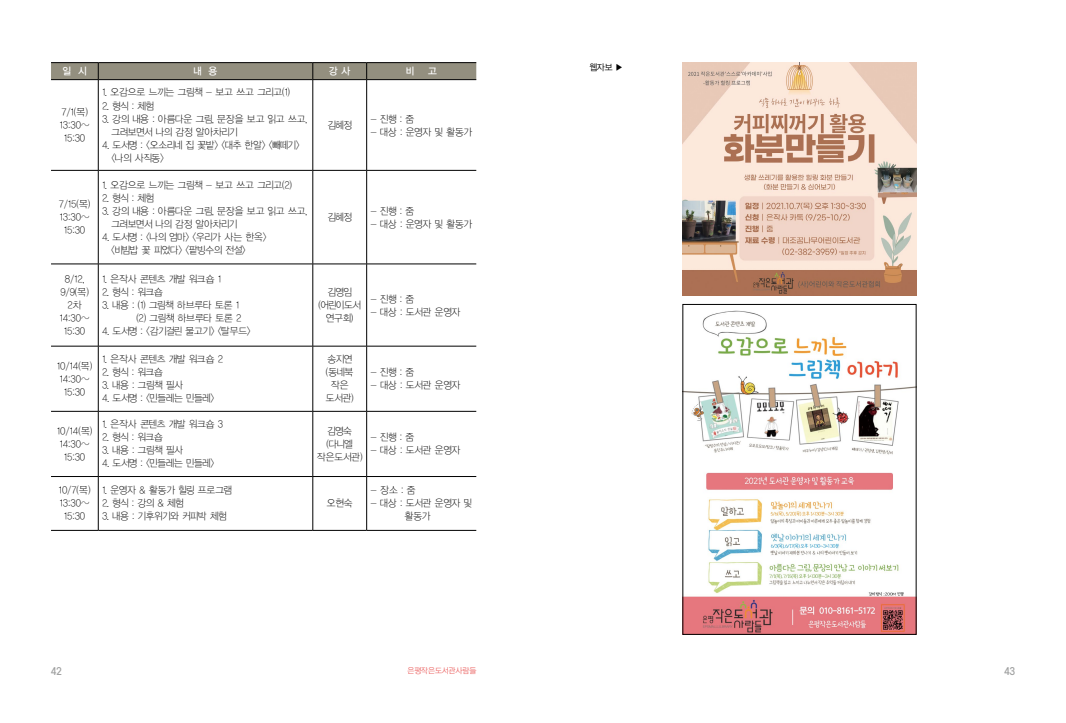
<style>
.page{position:relative;width:1066px;height:723px;background:#fff}
.page>*{position:absolute;margin:0;border:0;box-sizing:border-box;transform-origin:0 0}
.t1{font:10px/13px "YDIYGO310";letter-spacing:-.05em;color:#000;text-align:center;scale:.95 1}
.t2{font:10px/13px "YDIYGO310";letter-spacing:-.075em;color:#000;text-align:center;scale:.95 1}
.t3{font:10px/13px "YDIYGO310";letter-spacing:-.14em;color:#000;text-align:center;scale:.95 1}
.t4{font:10px "YDIYGO310";letter-spacing:-.03em;color:#000;scale:.95 1}
.t5{font:10px/13px "YDIYGO310";letter-spacing:-.07em;color:#000;text-align:center;scale:.95 1}
.t6{font:10px "YDIYGO330";color:#fff;scale:.95 1}
.t7{font:500 10px "S Core Dream 5";color:#9fa0a0;scale:.95 1}
.t8{font:9px "YDIYGO320";color:#000;scale:.95 1}
.t9{font:8px "YDIYGO320";letter-spacing:-.01em;color:#ec6867;scale:.95 1}
</style>
<div class="page">
<hr style="left:51px;top:62px;width:47px;height:1px;background:#000">
<hr style="left:98px;top:62px;width:215px;height:1px;background:#000">
<hr style="left:313px;top:62px;width:54px;height:1px;background:#000">
<hr style="left:367px;top:62px;width:109px;height:1px;background:#000">
<svg style="left:51px;top:63px;width:425px;height:16px;background:#908c7d"></svg>
<hr style="left:51px;top:79px;width:47px;height:1px;background:#000">
<hr style="left:98px;top:79px;width:215px;height:1px;background:#000">
<hr style="left:98px;top:80px;width:1px;height:90px;background:#000">
<hr style="left:313px;top:79px;width:54px;height:1px;background:#000">
<hr style="left:313px;top:80px;width:1px;height:90px;background:#000">
<hr style="left:367px;top:79px;width:109px;height:1px;background:#000">
<hr style="left:366px;top:80px;width:1px;height:90px;background:#000">
<hr style="left:51px;top:170px;width:47px;height:1px;background:#000">
<hr style="left:98px;top:170px;width:215px;height:1px;background:#000">
<hr style="left:98px;top:171px;width:1px;height:93px;background:#000">
<hr style="left:313px;top:170px;width:54px;height:1px;background:#000">
<hr style="left:313px;top:171px;width:1px;height:93px;background:#000">
<hr style="left:367px;top:170px;width:109px;height:1px;background:#000">
<hr style="left:366px;top:171px;width:1px;height:93px;background:#000">
<hr style="left:51px;top:264px;width:47px;height:1px;background:#000">
<hr style="left:98px;top:264px;width:215px;height:1px;background:#000">
<hr style="left:98px;top:264px;width:1px;height:82px;background:#000">
<hr style="left:313px;top:264px;width:54px;height:1px;background:#000">
<hr style="left:313px;top:264px;width:1px;height:82px;background:#000">
<hr style="left:367px;top:264px;width:109px;height:1px;background:#000">
<hr style="left:366px;top:264px;width:1px;height:82px;background:#000">
<hr style="left:51px;top:346px;width:47px;height:1px;background:#000">
<hr style="left:98px;top:346px;width:215px;height:1px;background:#000">
<hr style="left:98px;top:346px;width:1px;height:65px;background:#000">
<hr style="left:313px;top:346px;width:54px;height:1px;background:#000">
<hr style="left:313px;top:346px;width:1px;height:65px;background:#000">
<hr style="left:367px;top:346px;width:109px;height:1px;background:#000">
<hr style="left:366px;top:346px;width:1px;height:65px;background:#000">
<hr style="left:51px;top:411px;width:47px;height:1px;background:#000">
<hr style="left:98px;top:411px;width:215px;height:1px;background:#000">
<hr style="left:98px;top:411px;width:1px;height:65px;background:#000">
<hr style="left:313px;top:411px;width:54px;height:1px;background:#000">
<hr style="left:313px;top:411px;width:1px;height:65px;background:#000">
<hr style="left:367px;top:411px;width:109px;height:1px;background:#000">
<hr style="left:366px;top:411px;width:1px;height:65px;background:#000">
<hr style="left:51px;top:476px;width:47px;height:1px;background:#000">
<hr style="left:98px;top:476px;width:215px;height:1px;background:#000">
<hr style="left:98px;top:477px;width:1px;height:53px;background:#000">
<hr style="left:313px;top:476px;width:54px;height:1px;background:#000">
<hr style="left:313px;top:477px;width:1px;height:53px;background:#000">
<hr style="left:367px;top:476px;width:109px;height:1px;background:#000">
<hr style="left:366px;top:477px;width:1px;height:53px;background:#000">
<hr style="left:51px;top:530px;width:47px;height:1px;background:#000">
<hr style="left:98px;top:530px;width:215px;height:1px;background:#000">
<hr style="left:313px;top:530px;width:54px;height:1px;background:#000">
<hr style="left:367px;top:530px;width:109px;height:1px;background:#000">
<img style="left:684px;top:310px;width:230px;height:323px">
<div style="left:682px;top:304px;width:234px;height:331px;border:1px solid #000"></div>
<img style="left:683px;top:62px;width:233px;height:234px">
<p class="t6" style="left:63px;top:66px;width:27px">일 시</p>
<p class="t6" style="left:193px;top:66px;width:27px">내 용</p>
<p class="t6" style="left:329px;top:66px;width:24px">강 사</p>
<p class="t6" style="left:406px;top:66px;width:11px">비</p>
<p class="t6" style="left:428px;top:66px;width:11px">고</p>
<p class="t1" style="left:59px;top:106px;width:34px">7/1(목)<br>13:30~<br>15:30</p>
<p class="t1" style="left:102px;top:86px;width:200px">1. 오감으로 느끼는 그림책 - 보고 쓰고 그리고(1)</p>
<p class="t1" style="left:102px;top:99px;width:56px">2. 형식 : 체험</p>
<p class="t1" style="left:112px;top:112px;width:208px;text-align:left;text-indent:-9px">3. 강의 내용 : 아름다운 그림, 문장을 보고 읽고 쓰고, 그려보면서 나의 감정 알아차리기</p>
<p class="t1" style="left:111px;top:138px;width:199px;text-align:left;text-indent:-9px">4. 도서명 : &lt;오소리네 집 꽃밭&gt; &lt;대추 한알&gt; &lt;빼떼기&gt; &lt;나의 사직동&gt;</p>
<p class="t1" style="left:371px;top:112px;width:47px">- 진행 : 줌</p>
<p class="t1" style="left:371px;top:125px;width:108px">- 대상 : 운영자 및 활동가</p>
<p class="t1" style="left:327px;top:119px;width:28px">김혜정</p>
<p class="t1" style="left:59px;top:198px;width:35px">7/15(목)<br>13:30~<br>15:30</p>
<p class="t1" style="left:102px;top:178px;width:202px">1. 오감으로 느끼는 그림책 - 보고 쓰고 그리고(2)</p>
<p class="t1" style="left:102px;top:191px;width:56px">2. 형식 : 체험</p>
<p class="t1" style="left:111px;top:204px;width:208px;text-align:left;text-indent:-9px">3. 강의 내용 : 아름다운 그림, 문장을 보고 읽고 쓰고, 그려보면서 나의 감정 알아차리기</p>
<p class="t1" style="left:111px;top:230px;width:165px;text-align:left;text-indent:-9px">4. 도서명 : &lt;나의 엄마&gt; &lt;우리가 사는 한옥&gt; &lt;비빔밥 꽃 피었다&gt; &lt;팥빙수의 전설&gt;</p>
<p class="t2" style="left:59px;top:273px;width:34px">8/12,<br>9/9(목)<br>2차<br>14:30~<br>15:30</p>
<p class="t1" style="left:102px;top:273px;width:129px">1. 은작사 콘텐츠 개발 워크숍 1</p>
<p class="t1" style="left:102px;top:286px;width:66px">2. 형식 : 워크숍</p>
<p class="t1" style="left:102px;top:299px;width:148px;text-align:right">3. 내용 : (1) 그림책 하브루타 토론 1 (2) 그림책 하브루타 토론 2</p>
<p class="t4" style="left:102px;top:326px;width:158px">4. 도서명 : &lt;감기걸린 물고기&gt; &lt;탈무드&gt;</p>
<p class="t3" style="left:56px;top:359px;width:40px">10/14(목)<br>14:30~<br>15:30</p>
<p class="t3" style="left:56px;top:425px;width:40px">10/14(목)<br>14:30~<br>15:30</p>
<p class="t1" style="left:102px;top:353px;width:129px">1. 은작사 콘텐츠 개발 워크숍 2</p>
<p class="t1" style="left:102px;top:366px;width:66px">2. 형식 : 워크숍</p>
<p class="t1" style="left:102px;top:379px;width:86px">3. 내용 : 그림책 필사</p>
<p class="t1" style="left:102px;top:392px;width:119px">4. 도서명 : &lt;민들레는 민들레&gt;</p>
<p class="t1" style="left:102px;top:418px;width:130px">1. 은작사 콘텐츠 개발 워크숍 3</p>
<p class="t1" style="left:102px;top:431px;width:66px">2. 형식 : 워크숍</p>
<p class="t1" style="left:102px;top:444px;width:86px">3. 내용 : 그림책 필사</p>
<p class="t1" style="left:102px;top:457px;width:119px">4. 도서명 : &lt;민들레는 민들레&gt;</p>
<p class="t1" style="left:58px;top:484px;width:36px">10/7(목)<br>13:30~<br>15:30</p>
<p class="t4" style="left:102px;top:485px;width:139px">1. 운영자 &amp; 활동가 힐링 프로그램</p>
<p class="t1" style="left:102px;top:497px;width:88px">2. 형식 : 강의 &amp; 체험</p>
<p class="t2" style="left:102px;top:510px;width:133px">3. 내용 : 기후위기와 커피박 체험</p>
<p class="t1" style="left:327px;top:211px;width:28px">김혜정</p>
<p class="t1" style="left:371px;top:204px;width:47px">- 진행 : 줌</p>
<p class="t1" style="left:371px;top:217px;width:108px">- 대상 : 운영자 및 활동가</p>
<p class="t5" style="left:318px;top:286px;width:47px">김영임 (어린이도서 연구회)</p>
<p class="t1" style="left:371px;top:292px;width:47px">- 진행 : 줌</p>
<p class="t1" style="left:371px;top:305px;width:96px">- 대상 : 도서관 운영자</p>
<p class="t1" style="left:326px;top:353px;width:31px">송지연 (동네북 작은 도서관)</p>
<p class="t1" style="left:371px;top:366px;width:47px">- 진행 : 줌</p>
<p class="t1" style="left:371px;top:379px;width:96px">- 대상 : 도서관 운영자</p>
<p class="t1" style="left:317px;top:425px;width:49px">김영숙 (다니엘 작은도서관)</p>
<p class="t1" style="left:371px;top:431px;width:47px">- 진행 : 줌</p>
<p class="t1" style="left:371px;top:444px;width:96px">- 대상 : 도서관 운영자</p>
<p class="t1" style="left:327px;top:497px;width:28px">오현숙</p>
<p class="t1" style="left:371px;top:484px;width:49px">- 장소 : 줌</p>
<p class="t1" style="left:405px;top:497px;width:73px;text-align:left;text-indent:-34px">- 대상 : 도서관 운영자 및 활동가</p>
<p class="t8" style="left:589px;top:62px;width:37px">웹자보 ▶</p>
<p class="t9" style="left:408px;top:666px;width:74px">은평작은도서관사람들</p>
<p class="t7" style="left:51px;top:664px;width:13px">42</p>
<p class="t7" style="left:1004px;top:664px;width:13px">43</p>
</div>
